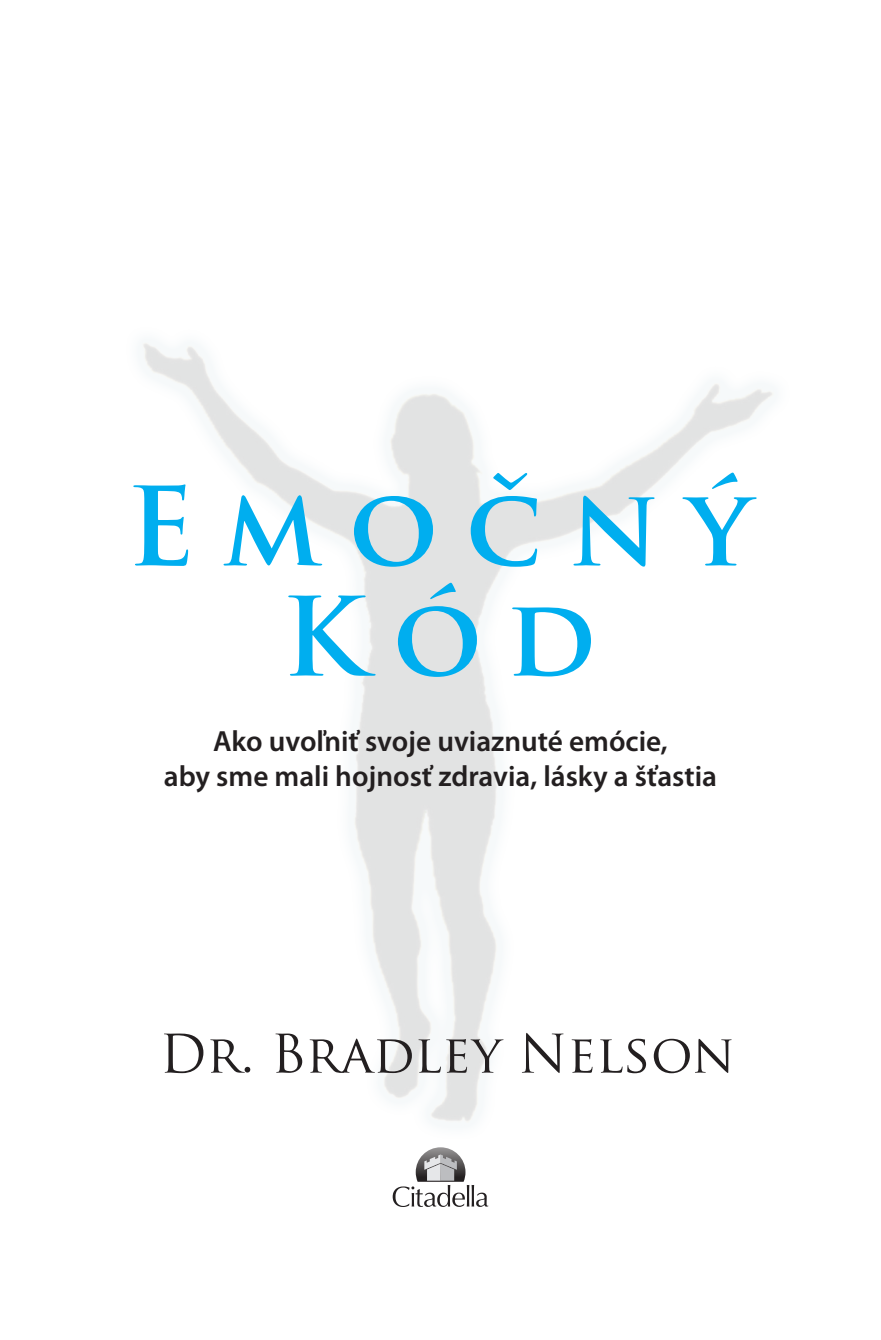
<style>
.page{position:relative;width:881px;height:1340px;background:#fff}
.page>*{position:absolute;margin:0;border:0;box-sizing:border-box;transform-origin:0 0}
.t1{font:700 106.2px/110px "Trajan Pro";letter-spacing:.25em;color:#00aeef;text-align:center}
.t2{font:51.75px "Trajan Pro";color:#231f20}
.t3{font:600 29.25px/35.1px "Myriad Pro";color:#231f20;text-align:center}
</style>
<div class="page">
<img style="left:143px;top:343px;width:630px;height:779px">
<svg style="left:392px;top:1147px;width:96px;height:59px"></svg>
<p class="t1" style="left:126px;top:473px;width:626px">Emočný<br>Kód</p>
<p class="t3" style="left:164px;top:723px;width:554px">Ako uvoľniť svoje uviaznuté emócie,<br>aby sme mali hojnosť zdravia, lásky a šťastia</p>
<p class="t2" style="left:159px;top:1020px;width:576px">Dr. Bradley Nelson</p>
</div>
